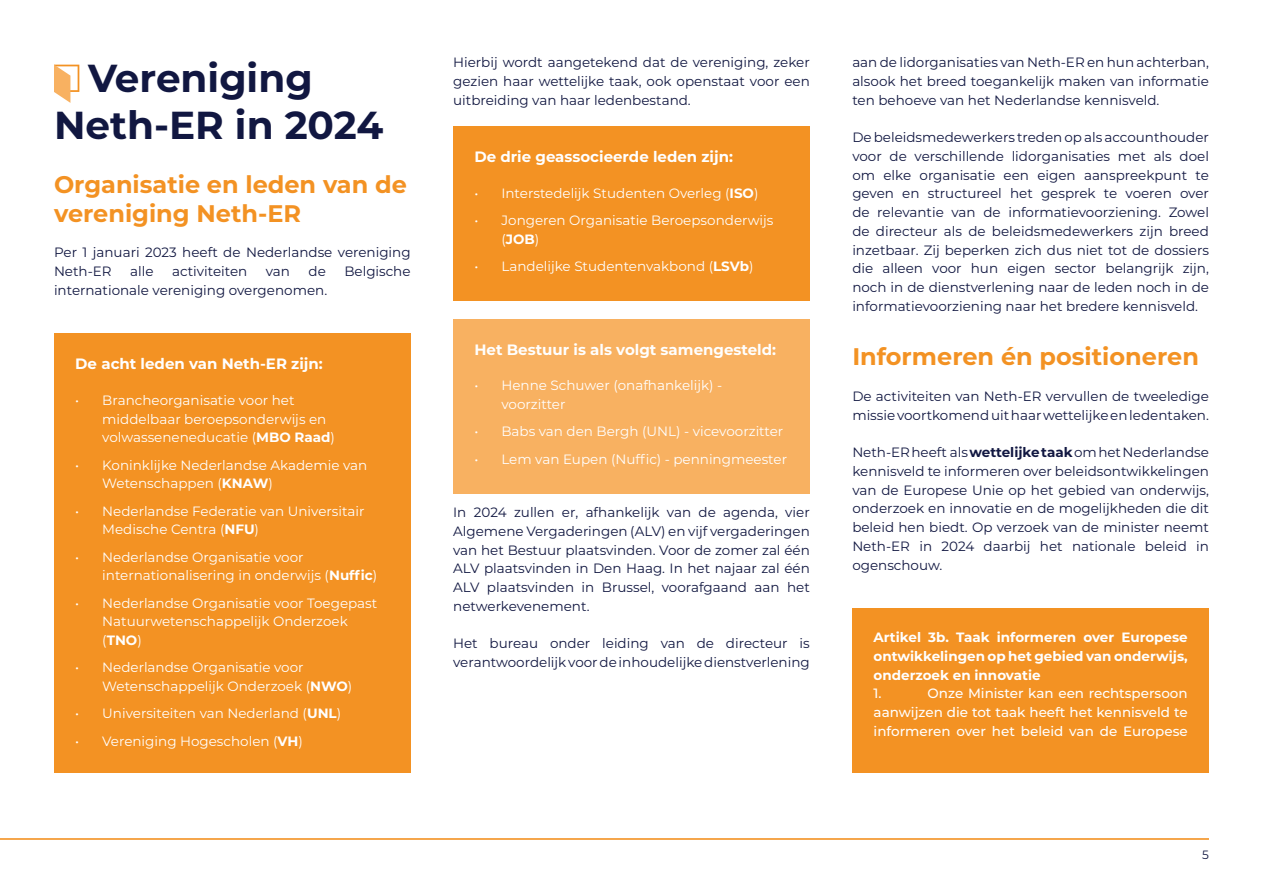
<style>
.page{position:relative;width:1263px;height:893px;background:#fff}
.page>*{position:absolute;margin:0;border:0;box-sizing:border-box;transform-origin:0 0}
.Kop_1{font:700 39px/46.8px "Montserrat";color:#111741}
.Kop_2{font:700 24px/28.8px "Montserrat";color:#f39223}
.Kop_4_Wit{font:700 15px "Montserrat";color:#fff}
.Broodtekst{font:13.5px/18.8px "Montserrat";color:#111741;text-align:justify}
.t1{font:13.5px/18.8px "Montserrat";color:#fff}
.Broodtekst_wit____Kader{font:500 13.5px/18.8px "Montserrat";color:#fff;text-align:justify}
.Bereikte_doelen_kop{font:700 13.5px/18.8px "Montserrat";color:#fff;text-align:justify}
.t2{font:12px "Montserrat";color:#111741}
.s1{font-weight:700}
</style>
<div class="page">
<hr style="left:0;top:838px;width:1209px;height:1px;background:#f39223">
<svg style="left:54px;top:65px;width:25px;height:38px"></svg>
<div style="left:54px;top:333px;width:357px;height:439px;background:#f39223"></div>
<div style="left:453px;top:126px;width:357px;height:174px;background:#f39223"></div>
<div style="left:453px;top:319px;width:357px;height:174px;background:#f8b161"></div>
<div style="left:852px;top:608px;width:357px;height:164px;background:#f39223"></div>
<p class="Kop_1" style="left:54px;top:53px;width:331px;text-indent:34px">Vereniging<br>Neth-ER in 2024</p>
<p class="Kop_2" style="left:54px;top:169px;width:354px">Organisatie en leden van de vereniging Neth-ER</p>
<p class="Broodtekst" style="left:54px;top:243px;width:358px">Per 1 januari 2023 heeft de Nederlandse vereniging<br>Neth-ER</p>
<p class="Broodtekst" style="left:130px;top:262px;width:25px">alle</p>
<p class="Broodtekst" style="left:172px;top:262px;width:77px">activiteiten</p>
<p class="Broodtekst" style="left:266px;top:262px;width:26px">van</p>
<p class="Broodtekst" style="left:309px;top:262px;width:19px">de</p>
<p class="Broodtekst" style="left:344px;top:262px;width:68px">Belgische</p>
<p class="Broodtekst" style="left:54px;top:280px;width:275px">internationale vereniging overgenomen.</p>
<p class="Kop_4_Wit" style="left:75px;top:353px;width:249px">De acht leden van Neth-ER zijn:</p>
<p class="t1" style="left:102px;top:390px;width:234px;text-indent:-27px">• Brancheorganisatie voor het middelbaar beroepsonderwijs en volwasseneneducatie (<span class="s1">MBO Raad</span>)</p>
<p class="t1" style="left:102px;top:455px;width:267px;text-indent:-27px">• Koninklijke Nederlandse Akademie van<br>Wetenschappen (<span class="s1">KNAW</span>)</p>
<p class="t1" style="left:102px;top:501px;width:264px;text-indent:-27px">• Nederlandse Federatie van Universitair<br>Medische Centra (<span class="s1">NFU</span>)</p>
<p class="t1" style="left:102px;top:547px;width:276px;text-indent:-27px">• Nederlandse Organisatie voor internationalisering in onderwijs (<span class="s1">Nuffic</span>)</p>
<p class="t1" style="left:102px;top:593px;width:277px;text-indent:-27px">• Nederlandse Organisatie voor Toegepast<br>Natuurwetenschappelijk Onderzoek (<span class="s1">TNO</span>)</p>
<p class="t1" style="left:102px;top:658px;width:251px;text-indent:-27px">• Nederlandse Organisatie voor<br>Wetenschappelijk Onderzoek (<span class="s1">NWO</span>)</p>
<p class="t1" style="left:75px;top:704px;width:267px">• Universiteiten van Nederland (<span class="s1">UNL</span>)</p>
<p class="t1" style="left:75px;top:731px;width:229px">• Vereniging Hogescholen (<span class="s1">VH</span>)</p>
<p class="Broodtekst" style="left:453px;top:52px;width:358px">Hierbij wordt aangetekend dat de vereniging, zeker gezien haar wettelijke taak, ook openstaat voor een uitbreiding van haar ledenbestand.</p>
<p class="Kop_4_Wit" style="left:474px;top:146px;width:260px">De drie geassocieerde leden zijn:</p>
<p class="t1" style="left:474px;top:183px;width:286px">• Interstedelijk Studenten Overleg (<span class="s1">ISO</span>)</p>
<p class="t1" style="left:501px;top:210px;width:274px;text-indent:-27px">• Jongeren Organisatie Beroepsonderwijs (<span class="s1">JOB</span>)</p>
<p class="t1" style="left:474px;top:256px;width:281px">• Landelijke Studentenvakbond (<span class="s1">LSVb</span>)</p>
<p class="Kop_4_Wit" style="left:474px;top:339px;width:303px">Het Bestuur is als volgt samengesteld:</p>
<p class="t1" style="left:501px;top:376px;width:222px;text-indent:-27px">• Henne Schuwer (onafhankelijk) - voorzitter</p>
<p class="t1" style="left:474px;top:422px;width:310px">• Babs van den Bergh (UNL) - vicevoorzitter</p>
<p class="t1" style="left:474px;top:449px;width:314px">• Lem van Eupen (Nuffic) - penningmeester</p>
<p class="Broodtekst" style="left:453px;top:502px;width:358px">In 2024 zullen er, afhankelijk van de agenda, vier Algemene Vergaderingen (ALV) en vijf vergaderingen van het Bestuur plaatsvinden. Voor de zomer zal één ALV plaatsvinden in Den Haag. In het najaar zal één ALV plaatsvinden in Brussel, voorafgaand aan het netwerkevenement.</p>
<p class="Broodtekst" style="left:453px;top:634px;width:358px">Het bureau onder leiding van de directeur is verantwoordelijk voor de inhoudelijke dienstverlening</p>
<p class="Broodtekst" style="left:852px;top:52px;width:358px">aan de lidorganisaties van Neth-ER en hun achterban, alsook het breed toegankelijk maken van informatie ten behoeve van het Nederlandse kennisveld.</p>
<p class="Broodtekst" style="left:852px;top:127px;width:358px">De beleidsmedewerkers treden op als accounthouder voor de verschillende lidorganisaties met als doel om elke organisatie een eigen aanspreekpunt te geven en structureel het gesprek te voeren over de relevantie van de informatievoorziening. Zowel de directeur als de beleidsmedewerkers zijn breed inzetbaar. Zij beperken zich dus niet tot de dossiers die alleen voor hun eigen sector belangrijk zijn, noch in de dienstverlening naar de leden noch in de informatievoorziening naar het bredere kennisveld.</p>
<p class="Kop_2" style="left:852px;top:341px;width:348px">Informeren én positioneren</p>
<p class="Broodtekst" style="left:852px;top:386px;width:358px">De activiteiten van Neth-ER vervullen de tweeledige missie voortkomend uit haar wettelijke en ledentaken.</p>
<p class="Broodtekst" style="left:852px;top:442px;width:358px">Neth-ER heeft als <span class="s1">wettelijke taak</span> om het Nederlandse kennisveld te informeren over beleidsontwikkelingen van de Europese Unie op het gebied van onderwijs, onderzoek en innovatie en de mogelijkheden die dit beleid hen biedt. Op verzoek van de minister neemt Neth-ER in 2024 daarbij het nationale beleid in ogenschouw.</p>
<p class="Bereikte_doelen_kop" style="left:873px;top:627px;width:316px">Artikel 3b. Taak informeren over Europese ontwikkelingen op het gebied van onderwijs, onderzoek en innovatie</p>
<p class="Broodtekst_wit____Kader" style="left:873px;top:684px;width:10px">1.</p>
<p class="Broodtekst_wit____Kader" style="left:873px;top:684px;width:316px;text-indent:54px">Onze Minister kan een rechtspersoon aanwijzen die tot taak heeft het kennisveld te informeren over het beleid van de Europese</p>
<p class="t2" style="left:1202px;top:846px;width:8px">5</p>
</div>
